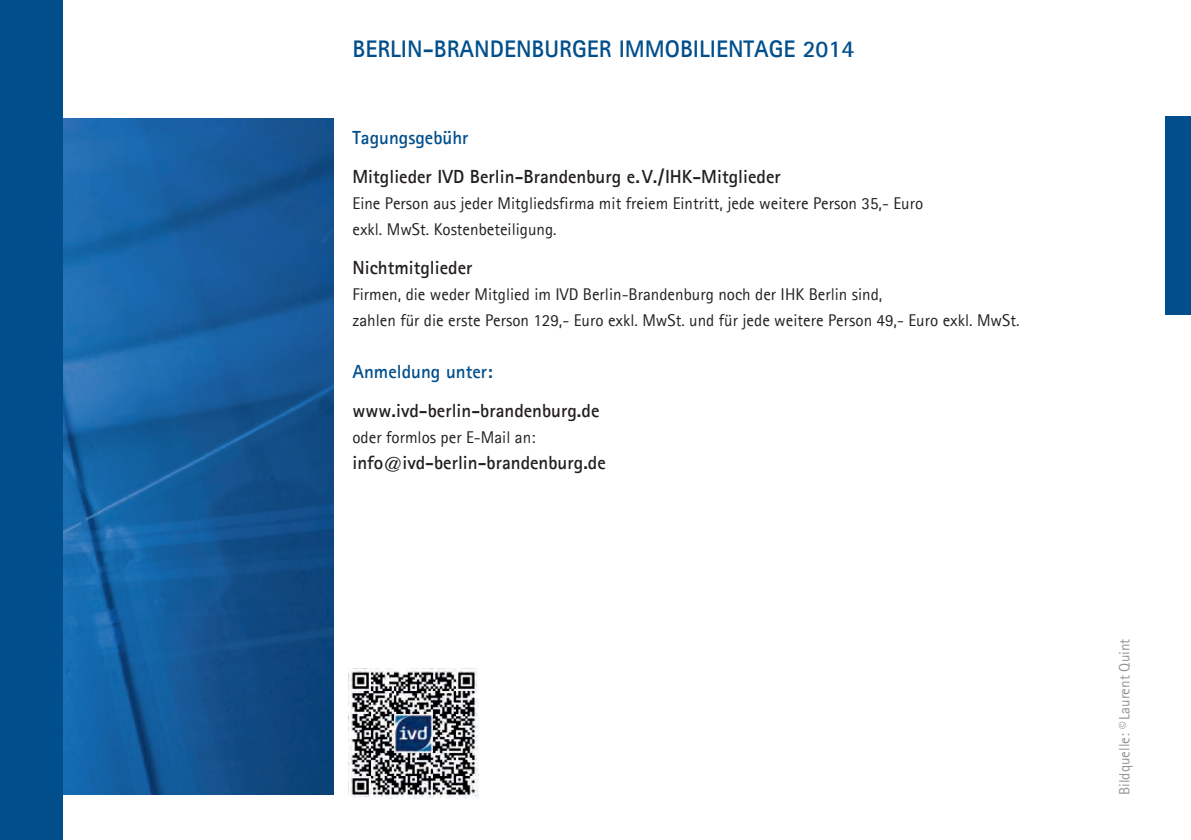
<style>
.page{position:relative;width:1191px;height:840px;background:#fff}
.page>*{position:absolute;margin:0;border:0;box-sizing:border-box;transform-origin:0 0}
.t1{font:700 24px "Agfa Rotis Sans Serif";color:#004f8c}
.t2{font:700 19px "Agfa Rotis Sans Serif";color:#231f20}
.t3{font:700 19px "Agfa Rotis Sans Serif";color:#004f8c}
.t4{font:17px/26px "Agfa Rotis Sans Serif";color:#231f20}
.t5{font:15px "Agfa Rotis Sans Serif";color:#939598}
</style>
<div class="page">
<img style="left:62px;top:118px;width:271px;height:676px">
<img style="left:348px;top:668px;width:130px;height:130px">
<div style="left:0;top:0;width:62px;height:839px;background:#004f8c"></div>
<div style="left:1165px;top:116px;width:26px;height:199px;background:#004f8c"></div>
<h1 class="t1" style="left:352px;top:33px;width:503px">BERLIN-BRANDENBURGER IMMOBILIENTAGE 2014</h1>
<p class="t3" style="left:352px;top:126px;width:118px">Tagungsgebühr</p>
<p class="t2" style="left:352px;top:165px;width:430px">Mitglieder IVD Berlin-Brandenburg e. V. / IHK-Mitglieder</p>
<p class="t4" style="left:352px;top:190px;width:572px">Eine Person aus jeder Mitgliedsfirma mit freiem Eintritt, jede weitere Person 35,- Euro exkl. MwSt. Kostenbeteiligung.</p>
<p class="t2" style="left:352px;top:256px;width:121px">Nichtmitglieder</p>
<p class="t4" style="left:352px;top:281px;width:668px">Firmen, die weder Mitglied im IVD Berlin-Brandenburg noch der IHK Berlin sind,<br>zahlen für die erste Person 129,- Euro exkl. MwSt. und für jede weitere Person 49,- Euro exkl. MwSt.</p>
<p class="t3" style="left:352px;top:360px;width:142px">Anmeldung unter:</p>
<p class="t2" style="left:352px;top:399px;width:248px">www.ivd-berlin-brandenburg.de</p>
<p class="t4" style="left:352px;top:424px;width:185px">oder formlos per E-Mail an:</p>
<p class="t2" style="left:352px;top:451px;width:255px">info@ivd-berlin-brandenburg.de</p>
<p class="t5" style="left:1115px;top:794px;width:158px;rotate:-90deg">Bildquelle: © Laurent Quint</p>
</div>
